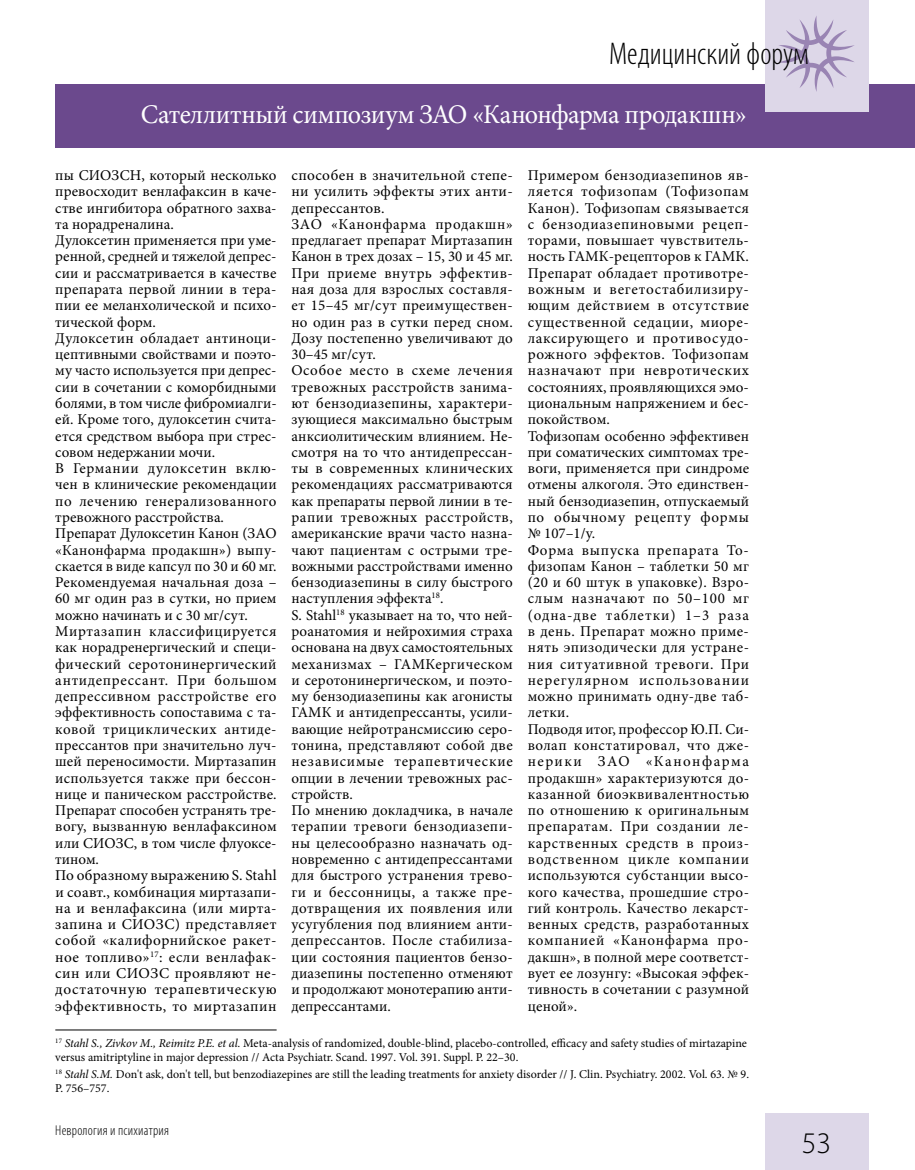
<style>
.page{position:relative;width:915px;height:1170px;background:#fff}
.page>*{position:absolute;margin:0;border:0;box-sizing:border-box;transform-origin:0 0}
.t1{font:300 condensed 31.5px "Myriad Pro";color:#000}
.t2{font:300 30px "Myriad Pro";color:#000}
.t3{font:27px "Minion Pro";letter-spacing:-.015em;color:#fff}
.t4{font:15px/16.2px "Minion Pro";letter-spacing:.02em;color:#000}
.t5{font:300 condensed 14.25px "Myriad Pro";letter-spacing:.015em;color:#000}
.t6{font:12px/13.5px "Minion Pro";color:#000}
.s1{font-style:italic}
</style>
<div class="page">
<div style="left:55px;top:84px;width:859px;height:63px;background:#6b498d"></div>
<div style="left:764px;top:1113px;width:103px;height:56px;background:#ddd7e8"></div>
<div style="left:764px;top:0;width:103px;height:111px;background:#ddd7e8"></div>
<svg style="left:779px;top:16px;width:75px;height:76px"></svg>
<hr style="left:55px;top:1029px;width:221px;height:1px;background:#000">
<h1 class="t1" style="left:608px;top:35px;width:201px">Медицинский форум</h1>
<h3 class="t3" style="left:141px;top:96px;width:607px">Сателлитный симпозиум ЗАО «Канонфарма продакшн»</h3>
<p class="t4" style="left:55px;top:167px;width:223px">пы СИОЗСН, который несколько превосходит венлафаксин в каче&shy;стве ингибитора обратного захва&shy;та норадреналина.<br>Дулоксетин применяется при уме&shy;ренной, средней и тяжелой депрес&shy;сии и рассматривается в качестве препарата первой линии в тера&shy;пии ее меланхолической и психо&shy;тической форм.<br>Дулоксетин обладает антиноци&shy;цептивными свойствами и поэто&shy;му часто используется при депрес&shy;сии в сочетании с коморбидными болями, в том числе фибромиалги&shy;ей. Кроме того, дулоксетин счита&shy;ется средством выбора при стрес&shy;совом недержании мочи.<br>В Германии дулоксетин вклю&shy;чен в клинические рекомендации по лечению генерализованного тревожного расстройства.<br>Препарат Дулоксетин Канон (ЗАО «Канонфарма продакшн») выпу&shy;скается в виде капсул по 30 и 60 мг.<br>Рекомендуемая начальная доза –<br>60 мг один раз в сутки, но прием можно начинать и с 30 мг/сут.<br>Миртазапин классифицируется как норадренергический и специ&shy;фический серотонинергический антидепрессант. При большом депрессивном расстройстве его эффективность сопоставима с та&shy;ковой трициклических антиде&shy;прессантов при значительно луч&shy;шей переносимости. Миртазапин используется также при бессон&shy;нице и паническом расстройстве.<br>Препарат способен устранять тре&shy;вогу, вызванную венлафаксином или СИОЗС, в том числе флуоксе&shy;тином.<br>По образному выражению S. Stahl и соавт., комбинация миртазапи&shy;на и венлафаксина (или мирта&shy;запина и СИОЗС) представляет собой «калифорнийское ракет&shy;ное топливо»<sup>17</sup>: если венлафак&shy;син или СИОЗС проявляют не&shy;достаточную терапевтическую эффективность, то миртазапин</p>
<p class="t4" style="left:291px;top:167px;width:223px">способен в значительной степе&shy;ни усилить эффекты этих анти&shy;депрессантов.<br>ЗАО «Канонфарма продакшн» предлагает препарат Миртазапин<br>Канон в трех дозах – 15, 30 и 45 мг.<br>При приеме внутрь эффектив&shy;ная доза для взрослых составля&shy;ет 15–45 мг/сут преимуществен&shy;но один раз в сутки перед сном.<br>Дозу постепенно увеличивают до<br>30–45 мг/сут.<br>Особое место в схеме лечения тревожных расстройств занима&shy;ют бензодиазепины, характери&shy;зующиеся максимально быстрым анксиолитическим влиянием. Не&shy;смотря на то что антидепрессан&shy;ты в современных клинических рекомендациях рассматриваются как препараты первой линии в те&shy;рапии тревожных расстройств, американские врачи часто назна&shy;чают пациентам с острыми тре&shy;вожными расстройствами именно бензодиазепины в силу быстрого наступления эффекта<sup>18</sup>.<br>S. Stahl<sup>18</sup> указывает на то, что ней&shy;роанатомия и нейрохимия страха основана на двух самостоятельных механизмах – ГАМКергическом и серотонинергическом, и поэто&shy;му бензодиазепины как агонисты<br>ГАМК и антидепрессанты, усили&shy;вающие нейротрансмиссию серо&shy;тонина, представляют собой две независимые терапевтические опции в лечении тревожных рас&shy;стройств.<br>По мнению докладчика, в начале терапии тревоги бензодиазепи&shy;ны целесообразно назначать од&shy;новременно с антидепрессантами для быстрого устранения трево&shy;ги и бессонницы, а также пре&shy;дотвращения их появления или усугубления под влиянием анти&shy;депрессантов. После стабилиза&shy;ции состояния пациентов бензо&shy;диазепины постепенно отменяют и продолжают монотерапию анти&shy;депрессантами.</p>
<p class="t4" style="left:527px;top:167px;width:223px">Примером бензодиазепинов яв&shy;ляется тофизопам (Тофизопам<br>Канон). Тофизопам связывается с бензодиазепиновыми рецеп&shy;торами, повышает чувствитель&shy;ность ГАМК-рецепторов к ГАМК.<br>Препарат обладает противотре&shy;вожным и вегетостабилизиру&shy;ющим действием в отсутствие существенной седации, миоре&shy;лаксирующего и противосудо&shy;рожного эффектов. Тофизопам назначают при невротических состояниях, проявляющихся эмо&shy;циональным напряжением и бес&shy;покойством.<br>Тофизопам особенно эффективен при соматических симптомах тре&shy;воги, применяется при синдроме отмены алкоголя. Это единствен&shy;ный бензодиазепин, отпускаемый по обычному рецепту формы № 107–1/у.<br>Форма выпуска препарата То&shy;физопам Канон – таблетки 50 мг (20 и 60 штук в упаковке). Взро&shy;слым назначают по 50–100 мг (одна-две таблетки) 1–3 раза в день. Препарат можно приме&shy;нять эпизодически для устране&shy;ния ситуативной тревоги. При нерегулярном использовании можно принимать одну-две таб&shy;летки.<br>Подводя итог, профессор Ю.П. Си&shy;волап констатировал, что дже&shy;нерики ЗАО «Канонфарма продакшн» характеризуются до&shy;казанной биоэквивалентностью по отношению к оригинальным препаратам. При создании ле&shy;карственных средств в произ&shy;водственном цикле компании используются субстанции высо&shy;кого качества, прошедшие стро&shy;гий контроль. Качество лекарст&shy;венных средств, разработанных компанией «Канонфарма про&shy;дакшн», в полной мере соответст&shy;вует ее лозунгу: «Высокая эффек&shy;тивность в сочетании с разумной ценой».</p>
<p class="t6" style="left:55px;top:1036px;width:693px"><sup>17</sup> <span class="s1">Stahl S., Zivkov M., Reimitz P.E. et al.</span> Meta‐analysis of randomized, double‐blind, placebo‐controlled, efficacy and safety studies of mirtazapine versus amitriptyline in major depression // Acta Psychiatr. Scand. 1997. Vol. 391. Suppl. P. 22–30.</p>
<p class="t6" style="left:55px;top:1067px;width:695px"><sup>18</sup> <span class="s1">Stahl S.M.</span> Don't ask, don't tell, but benzodiazepines are still the leading treatments for anxiety disorder // J. Clin. Psychiatry. 2002. Vol. 63. № 9.<br>P. 756–757.</p>
<p class="t5" style="left:55px;top:1121px;width:115px">Неврология и психиатрия</p>
<h2 class="t2" style="left:801px;top:1125px;width:31px">53</h2>
</div>
